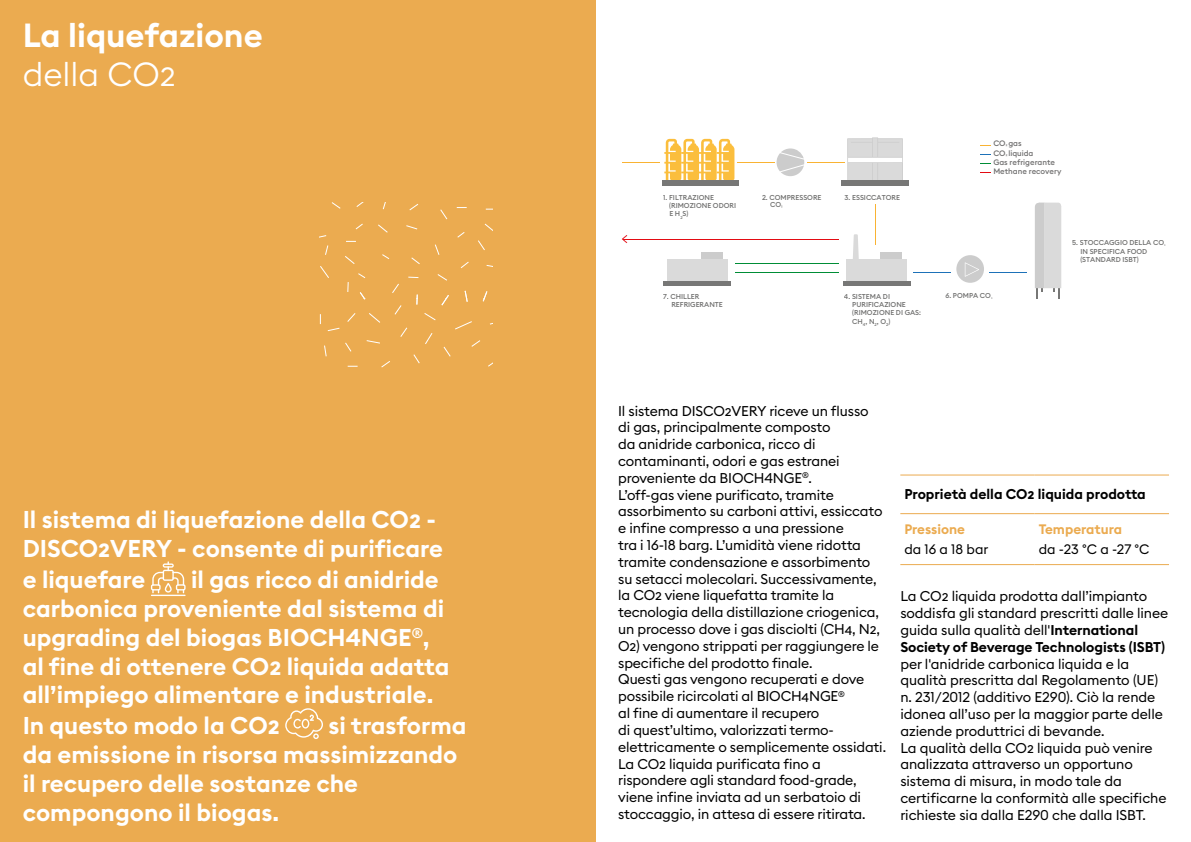
<style>
.page{position:relative;width:1191px;height:842px;background:#fff}
.page>*{position:absolute;margin:0;border:0;box-sizing:border-box;transform-origin:0 0}
.t1{font:600 33px "Euclid Square";color:#fff}
.t2{font:300 33px "Euclid Square";color:#fff}
.t3{font:600 24px/29.2px "Euclid Square";color:#fff}
.t4{font:14px/16.8px "Euclid Square";letter-spacing:-.01em;color:#000}
.t5{font:600 14px "Euclid Square";color:#000}
.t6{font:13.6px "Euclid Square";color:#000}
.t7{font:600 13.6px "Euclid Square";color:#ebab50}
.t8{font:500 7.8px/9.9px "Euclid Square";color:#706f6f}
.t9{font:500 7px/8.4px "Euclid Square";color:#70706f}
.s1{font-weight:600}
</style>
<div class="page">
<div style="left:0;top:0;width:595px;height:842px;background:#ebab50"></div>
<svg style="left:664px;top:139px;width:70px;height:41px"></svg>
<div style="left:662px;top:180px;width:76px;height:5px;background:#777776"></div>
<svg style="left:776px;top:148px;width:28px;height:28px"></svg>
<svg style="left:847px;top:137px;width:56px;height:43px;background:#ddd"></svg>
<div style="left:841px;top:180px;width:67px;height:5px;background:#777776"></div>
<svg style="left:1035px;top:202px;width:26px;height:97px;background:#d7d7d7"></svg>
<svg style="left:956px;top:255px;width:28px;height:28px"></svg>
<div style="left:843px;top:281px;width:67px;height:5px;background:#777776"></div>
<div style="left:880px;top:252px;width:22px;height:7px;background:#ccc"></div>
<svg style="left:853px;top:234px;width:6px;height:25px"></svg>
<div style="left:846px;top:259px;width:61px;height:22px;background:#dadada"></div>
<div style="left:663px;top:281px;width:68px;height:5px;background:#777776"></div>
<div style="left:701px;top:252px;width:21px;height:7px;background:#ccc"></div>
<div style="left:667px;top:259px;width:60px;height:22px;background:#dadada"></div>
<hr style="left:622px;top:162px;width:38px;height:1px;background:#f9b333">
<hr style="left:737px;top:162px;width:37px;height:1px;background:#f9b333">
<hr style="left:806px;top:162px;width:38px;height:1px;background:#f9b333">
<hr style="left:734px;top:263px;width:104px;height:1px;background:#008d36">
<hr style="left:734px;top:272px;width:104px;height:1px;background:#008d36">
<hr style="left:913px;top:272px;width:38px;height:1px;background:#1d71b8">
<hr style="left:989px;top:272px;width:37px;height:1px;background:#1d71b8">
<hr style="left:875px;top:205px;width:1px;height:40px;background:#f9b333">
<svg style="left:622px;top:235px;width:5px;height:8px"></svg>
<hr style="left:623px;top:239px;width:215px;height:1px;background:#e30b13">
<hr style="left:151px;top:595px;width:35px;height:1px;background:#fff">
<svg style="left:151px;top:561px;width:35px;height:32px"></svg>
<svg style="left:285px;top:708px;width:38px;height:31px"></svg>
<hr style="left:900px;top:475px;width:134px;height:1px;background:#ebab50">
<hr style="left:1034px;top:475px;width:135px;height:1px;background:#ebab50">
<hr style="left:900px;top:513px;width:134px;height:1px;background:#ebab50">
<hr style="left:1034px;top:513px;width:135px;height:1px;background:#ebab50">
<hr style="left:900px;top:564px;width:134px;height:1px;background:#ebab50">
<hr style="left:1034px;top:564px;width:135px;height:1px;background:#ebab50">
<h1 class="t1" style="left:23px;top:14px;width:242px">La liquefazione</h1>
<h1 class="t2" style="left:23px;top:54px;width:154px">della CO2</h1>
<h2 class="t3" style="left:23px;top:505px;width:422px;line-height:28.8px">Il sistema di liquefazione della CO2 -<br>DISCO2VERY - consente di purificare</h2>
<h2 class="t3" style="left:23px;top:566px;width:124px">e liquefare</h2>
<h2 class="t3" style="left:23px;top:566px;width:428px;text-indent:168px">il gas ricco di anidride carbonica proveniente dal sistema di upgrading del biogas BIOCH4NGE<sup>®</sup>, al fine di ottenere CO2 liquida adatta all’impiego alimentare e industriale.<br>In questo modo la CO2</h2>
<h2 class="t3" style="left:23px;top:712px;width:445px;line-height:28.8px;text-indent:306px">si trasforma da emissione in risorsa massimizzando il recupero delle sostanze che compongono il biogas.</h2>
<p class="t9" style="left:669px;top:193px;width:68px;text-indent:-6px">1. FILTRAZIONE (RIMOZIONE ODORI<br>E H<sub>2</sub>S)</p>
<p class="t9" style="left:762px;top:193px;width:61px">2. COMPRESSORE</p>
<p class="t9" style="left:844px;top:193px;width:57px">3. ESSICCATORE</p>
<p class="t9" style="left:770px;top:200px;width:14px">CO<sub>²</sub></p>
<p class="t9" style="left:671px;top:292px;width:53px;text-indent:-8px">7. CHILLER<br>REFRIGERANTE</p>
<p class="t9" style="left:852px;top:292px;width:70px;text-indent:-8px">4. SISTEMA DI<br>PURIFICAZIONE (RIMOZIONE DI GAS:<br>CH<sub>4</sub>, N<sub>2</sub>, O<sub>2</sub>)</p>
<p class="t8" style="left:993px;top:138px;width:42px">CO<sub>²</sub> gas<br>CO<sub>²</sub> liquida</p>
<p class="t8" style="left:993px;top:158px;width:69px;line-height:8.8px">Gas refrigerante<br>Methane recovery</p>
<p class="t9" style="left:945px;top:292px;width:49px">6. POMPA CO<sub>²</sub></p>
<p class="t9" style="left:1080px;top:239px;width:87px;text-indent:-8px">5. STOCCAGGIO DELLA CO<sub>²<br></sub>IN SPECIFICA FOOD (STANDARD ISBT)</p>
<p class="t4" style="left:618px;top:402px;width:269px">Il sistema DISCO2VERY riceve un flusso<br>di gas, principalmente composto<br>da anidride carbonica, ricco di contaminanti, odori e gas estranei proveniente da BIOCH4NGE<sup>®</sup>.<br>L’off-gas viene purificato, tramite assorbimento su carboni attivi, essiccato e infine compresso a una pressione<br>tra i 16-18 barg. L’umidità viene ridotta tramite condensazione e assorbimento su setacci molecolari. Successivamente, la CO2 viene liquefatta tramite la tecnologia della distillazione criogenica, un processo dove i gas disciolti (CH4, N2, O2) vengono strippati per raggiungere le specifiche del prodotto finale.<br>Questi gas vengono recuperati e dove possibile ricircolati al BIOCH4NGE<sup>®<br></sup>al fine di aumentare il recupero<br>di quest’ultimo, valorizzati termo&shy;elettricamente o semplicemente ossidati.<br>La CO2 liquida purificata fino a rispondere agli standard food-grade, viene infine inviata ad un serbatoio di stoccaggio, in attesa di essere ritirata.</p>
<p class="t5" style="left:904px;top:486px;width:243px">Proprietà della CO2 liquida prodotta</p>
<p class="t7" style="left:904px;top:520px;width:62px">Pressione</p>
<p class="t6" style="left:904px;top:541px;width:85px">da 16 a 18 bar</p>
<p class="t7" style="left:1038px;top:520px;width:85px">Temperatura</p>
<p class="t6" style="left:1038px;top:541px;width:112px">da -23 °C a -27 °C</p>
<p class="t4" style="left:900px;top:588px;width:269px">La CO2 liquida prodotta dall’impianto soddisfa gli standard prescritti dalle linee guida sulla qualità dell'<span class="s1">International Society of Beverage Technologists (ISBT)</span></p>
<p class="t4" style="left:900px;top:655px;width:268px">per l'anidride carbonica liquida e la qualità prescritta dal Regolamento (UE) n. 231/2012 (additivo E290). Ciò la rende idonea all’uso per la maggior parte delle aziende produttrici di bevande.<br>La qualità della CO2 liquida può venire analizzata attraverso un opportuno sistema di misura, in modo tale da certificarne la conformità alle specifiche richieste sia dalla E290 che dalla ISBT.</p>
</div>
